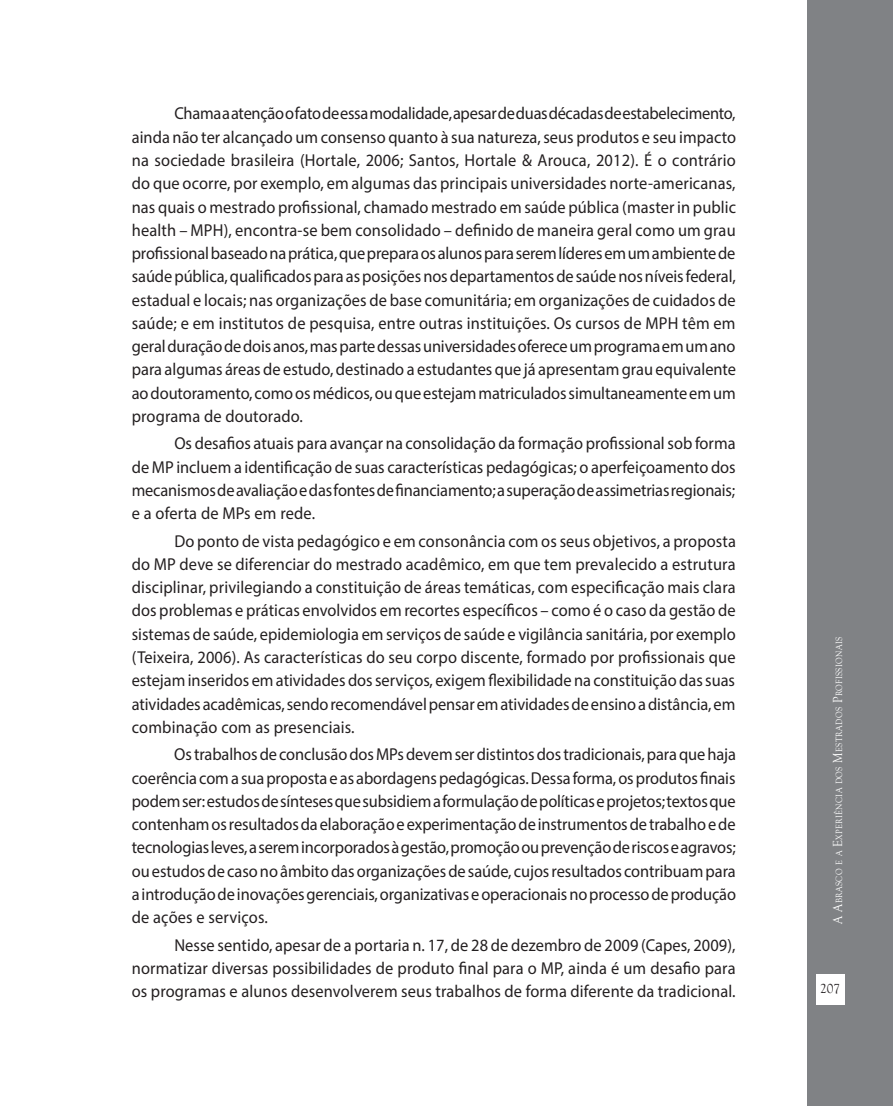
<style>
.page{position:relative;width:893px;height:1106px;background:#fff}
.page>*{position:absolute;margin:0;border:0;box-sizing:border-box;transform-origin:0 0}
.t1{font:17.25px/23.2px "Myriad Pro";letter-spacing:-.005em;color:#231f20;text-align:justify;scale:.95 1}
.t2{font:13.5px "Goudy Old Style T";color:#231f20}
.t3{font:9.45px "Goudy Old Style T";letter-spacing:.035em;color:#fff;scale:.9 1}
.s1{font-size:13.5px}
</style>
<div class="page">
<div style="left:807px;top:0;width:86px;height:1106px;background:#808285"></div>
<div style="left:816px;top:973px;width:28px;height:31px;background:#fff"></div>
<p class="t1" style="left:132px;top:102px;width:638px;text-indent:43px">Chama a atenção o fato de essa modalidade, apesar de duas décadas de estabelecimento, ainda não ter alcançado um consenso quanto à sua natureza, seus produtos e seu impacto na sociedade brasileira (Hortale, 2006; Santos, Hortale &amp; Arouca, 2012). É o contrário do que ocorre, por exemplo, em algumas das principais universidades norte-americanas, nas quais o mestrado profissional, chamado mestrado em saúde pública (master in public health – MPH), encontra-se bem consolidado – definido de maneira geral como um grau profissional baseado na prática, que prepara os alunos para serem líderes em um ambiente de saúde pública, qualificados para as posições nos departamentos de saúde nos níveis federal, estadual e locais; nas organizações de base comunitária; em organizações de cuidados de saúde; e em institutos de pesquisa, entre outras instituições. Os cursos de MPH têm em geral duração de dois anos, mas parte dessas universidades oferece um programa em um ano para algumas áreas de estudo, destinado a estudantes que já apresentam grau equivalente ao doutoramento, como os médicos, ou que estejam matriculados simultaneamente em um programa de doutorado.</p>
<p class="t1" style="left:132px;top:432px;width:637px;text-indent:43px">Os desafios atuais para avançar na consolidação da formação profissional sob forma de MP incluem a identificação de suas características pedagógicas; o aperfeiçoamento dos mecanismos de avaliação e das fontes de financiamento; a superação de assimetrias regionais; e a oferta de MPs em rede.</p>
<p class="t1" style="left:132px;top:529px;width:637px;text-indent:43px">Do ponto de vista pedagógico e em consonância com os seus objetivos, a proposta do MP deve se diferenciar do mestrado acadêmico, em que tem prevalecido a estrutura disciplinar, privilegiando a constituição de áreas temáticas, com especificação mais clara dos problemas e práticas envolvidos em recortes específicos – como é o caso da gestão de sistemas de saúde, epidemiologia em serviços de saúde e vigilância sanitária, por exemplo (Teixeira, 2006). As características do seu corpo discente, formado por profissionais que estejam inseridos em atividades dos serviços, exigem flexibilidade na constituição das suas atividades acadêmicas, sendo recomendável pensar em atividades de ensino a distância, em combinação com as presenciais.</p>
<p class="t1" style="left:132px;top:742px;width:638px;text-indent:43px">Os trabalhos de conclusão dos MPs devem ser distintos dos tradicionais, para que haja coerência com a sua proposta e as abordagens pedagógicas. Dessa forma, os produtos finais podem ser: estudos de sínteses que subsidiem a formulação de políticas e projetos; textos que contenham os resultados da elaboração e experimentação de instrumentos de trabalho e de tecnologias leves, a serem incorporados à gestão, promoção ou prevenção de riscos e agravos; ou estudos de caso no âmbito das organizações de saúde, cujos resultados contribuam para a introdução de inovações gerenciais, organizativas e operacionais no processo de produção de ações e serviços.</p>
<p class="t1" style="left:132px;top:933px;width:637px;text-indent:43px">Nesse sentido, apesar de a portaria n. 17, de 28 de dezembro de 2009 (Capes, 2009), normatizar diversas possibilidades de produto final para o MP, ainda é um desafio para os programas e alunos desenvolverem seus trabalhos de forma diferente da tradicional.</p>
<p class="t3" style="left:834px;top:923px;width:320px;rotate:-90deg"><span class="s1">A A</span>brasco e a <span class="s1">E</span>xperiência dos <span class="s1">M</span>estrados <span class="s1">P</span>rofissionais</p>
<p class="t2" style="left:820px;top:981px;width:21px">207</p>
</div>
